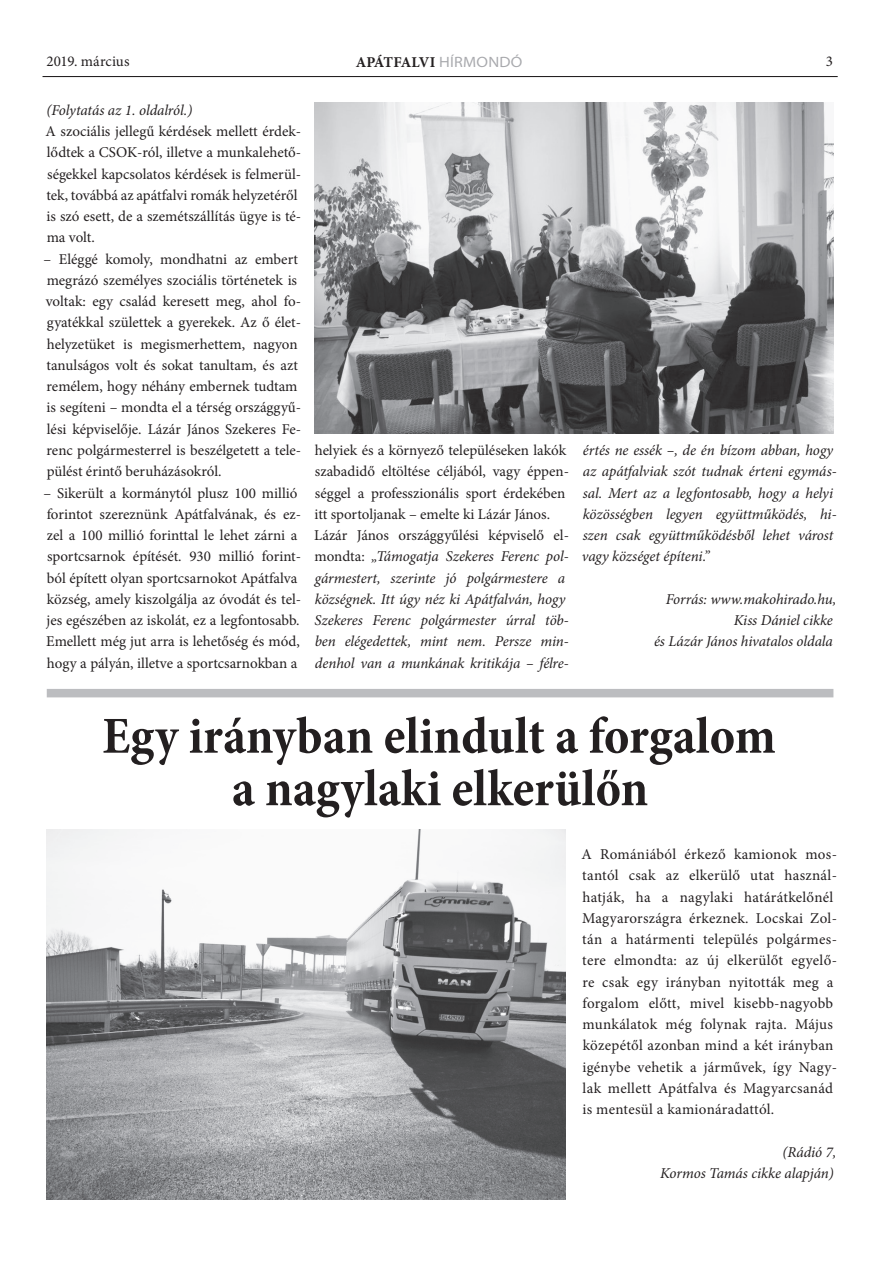
<style>
.page{position:relative;width:893px;height:1263px;background:#fff}
.page>*{position:absolute;margin:0;border:0;box-sizing:border-box;transform-origin:0 0}
.cím___vonal{font:700 condensed 52.5px/52.5px "Minion Pro";color:#231f20;text-align:center}
.t1{font:15px/21.3px "Minion Pro";color:#231f20}
.aláírás{font:italic 15px/21.3px "Minion Pro";letter-spacing:-.005em;color:#231f20}
.t2{font:700 15px "Minion Pro";letter-spacing:-.025em;color:#231f20}
.s1{font-family:"Myriad Pro";font-weight:400;font-stretch:semi-expanded;color:#a8a9ad}
.s2{font-style:normal}
</style>
<div class="page">
<hr style="left:43px;top:76px;width:795px;height:1px;background:#231f20">
<div style="left:47px;top:689px;width:786px;height:8px;background:#bcbdc0"></div>
<img style="left:315px;top:102px;width:518px;height:332px">
<img style="left:47px;top:829px;width:519px;height:370px">
<p class="t1" style="left:47px;top:51px;width:85px">2019. március</p>
<p class="t2" style="left:356px;top:51px;width:168px">APÁTFALVI <span class="s1">HÍRMONDÓ</span></p>
<p class="t1" style="left:826px;top:51px;width:9px">3</p>
<p class="aláírás" style="left:46px;top:99px;width:147px">(Folytatás az 1. oldalról.)</p>
<p class="t1" style="left:46px;top:121px;width:257px">A szociális jellegű kérdések mellett érdek&shy;lődtek a CSOK-ról, illetve a munkalehető&shy;ségekkel kapcsolatos kérdések is felmerül&shy;tek, továbbá az apátfalvi romák helyzetéről is szó esett, de a szemétszállítás ügye is té&shy;ma volt.</p>
<p class="t1" style="left:44px;top:248px;width:259px">– Eléggé komoly, mondhatni az embert megrázó személyes szociális történetek is voltak: egy család keresett meg, ahol fo&shy;gyatékkal születtek a gyerekek. Az ő élet&shy;helyzetüket is megismerhettem, nagyon tanulságos volt és sokat tanultam, és azt remélem, hogy néhány embernek tudtam is segíteni – mondta el a térség országgyű&shy;lési képviselője. Lázár János Szekeres Fe&shy;renc polgármesterrel is beszélgetett a tele&shy;pülést érintő beruházásokról.</p>
<p class="t1" style="left:44px;top:482px;width:259px">– Sikerült a kormánytól plusz 100 millió forintot szereznünk Apátfalvának, és ez&shy;zel a 100 millió forinttal le lehet zárni a sportcsarnok építését. 930 millió forint&shy;ból épített olyan sportcsarnokot Apátfalva község, amely kiszolgálja az óvodát és tel&shy;jes egészében az iskolát, ez a legfontosabb.<br>Emellett még jut arra is lehetőség és mód, hogy a pályán, illetve a sportcsarnokban a</p>
<p class="t1" style="left:314px;top:440px;width:256px">helyiek és a környező településeken lakók szabadidő eltöltése céljából, vagy éppen&shy;séggel a professzionális sport érdekében itt sportoljanak – emelte ki Lázár János.</p>
<p class="aláírás" style="left:314px;top:525px;width:256px"><span class="s2">Lázár János országgyűlési képviselő el&shy;mondta:</span> „Támogatja Szekeres Ferenc pol&shy;gármestert, szerinte jó polgármestere a községnek. Itt úgy néz ki Apátfalván, hogy Szekeres Ferenc polgármester úrral töb&shy;ben elégedettek, mint nem. Persze min&shy;denhol van a munkának kritikája – félre-</p>
<p class="aláírás" style="left:582px;top:439px;width:256px">értés ne essék –, de én bízom abban, hogy az apátfalviak szót tudnak érteni egymás&shy;sal. Mert az a legfontosabb, hogy a helyi közösségben legyen együttműködés, hi&shy;szen csak együttműködésből lehet várost vagy községet építeni.”</p>
<p class="aláírás" style="left:654px;top:588px;width:184px;text-align:right">Forrás: www.makohirado.hu,<br>Kiss Dániel cikke<br>és Lázár János hivatalos oldala</p>
<p class="cím___vonal" style="left:102px;top:709px;width:675px">Egy irányban elindult a forgalom a nagylaki elkerülőn</p>
<p class="t1" style="left:581px;top:844px;width:257px">A Romániából érkező kamionok mos&shy;tantól csak az elkerülő utat használ&shy;hatják, ha a nagylaki határátkelőnél Magyarországra érkeznek. Locskai Zol&shy;tán a határmenti település polgármes&shy;tere elmondta: az új elkerülőt egyelő&shy;re csak egy irányban nyitották meg a forgalom előtt, mivel kisebb-nagyobb munkálatok még folynak rajta. Május közepétől azonban mind a két irányban igénybe vehetik a járművek, így Nagy&shy;lak mellett Apátfalva és Magyarcsanád is mentesül a kamionáradattól.</p>
<p class="aláírás" style="left:660px;top:1141px;width:178px;text-align:right">(Rádió 7,<br>Kormos Tamás cikke alapján)</p>
</div>
